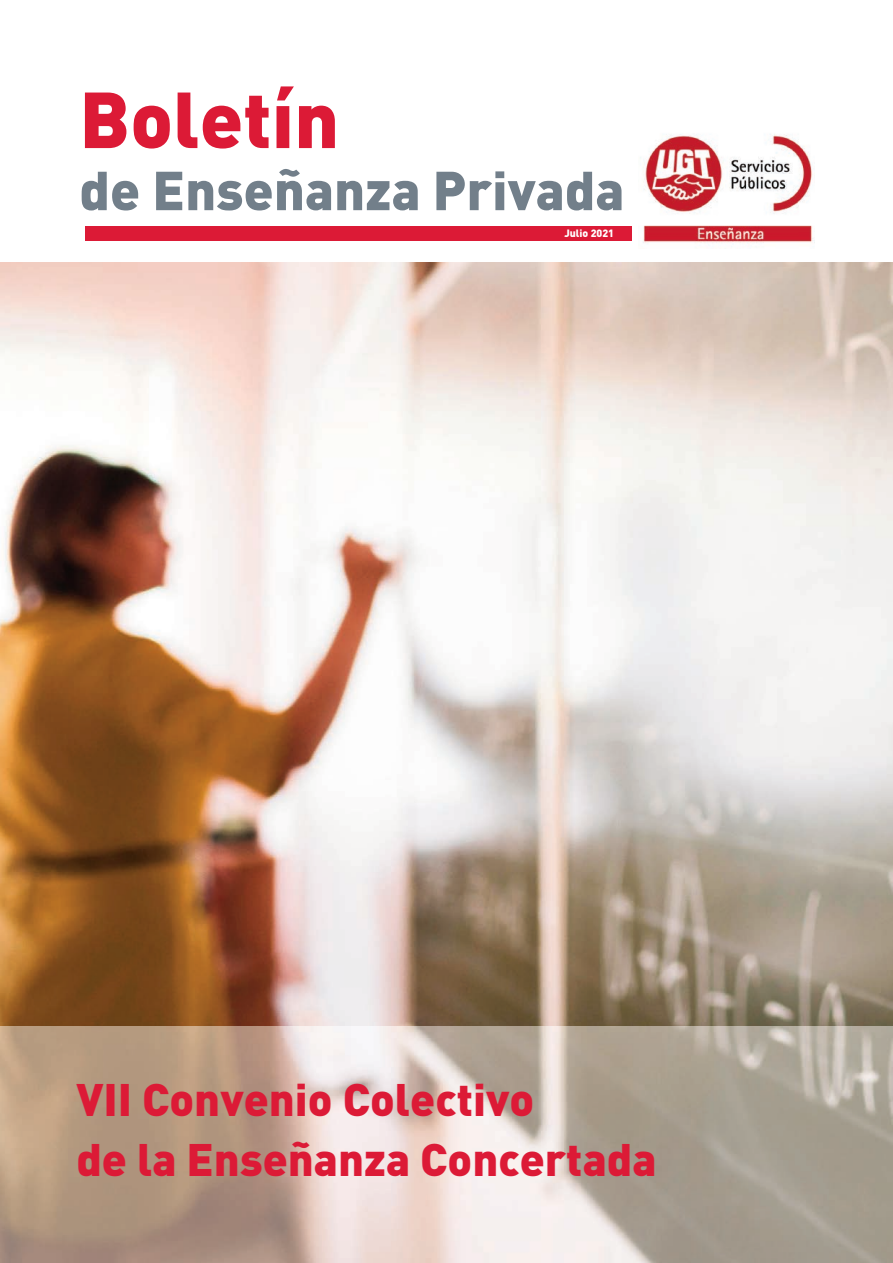
<style>
.page{position:relative;width:893px;height:1263px;background:#fff}
.page>*{position:absolute;margin:0;border:0;box-sizing:border-box;transform-origin:0 0}
.t1{font:78px "DIN Black";color:#dc1a36}
.t2{font:54px "DIN Black";color:#727f8a}
.t3{font:45px/60px "DIN Black";color:#dc1a36}
.t4{font:10.5px "DIN Black";color:#fff}
</style>
<div class="page">
<div style="left:85px;top:226px;width:547px;height:15px;background:#dc1a36"></div>
<img style="left:640px;top:134px;width:175px;height:113px">
<img style="left:0;top:262px;width:893px;height:764px">
<img style="left:0;top:1026px;width:893px;height:237px">
<h1 class="t1" style="left:79px;top:68px;width:261px">Boletín</h1>
<p class="t2" style="left:79px;top:154px;width:547px">de Enseñanza Privada</p>
<p class="t4" style="left:564px;top:226px;width:51px">Julio 2021</p>
<p class="t3" style="left:76px;top:1067px;width:582px">VII Convenio Colectivo<br>de la Enseñanza Concertada</p>
</div>
